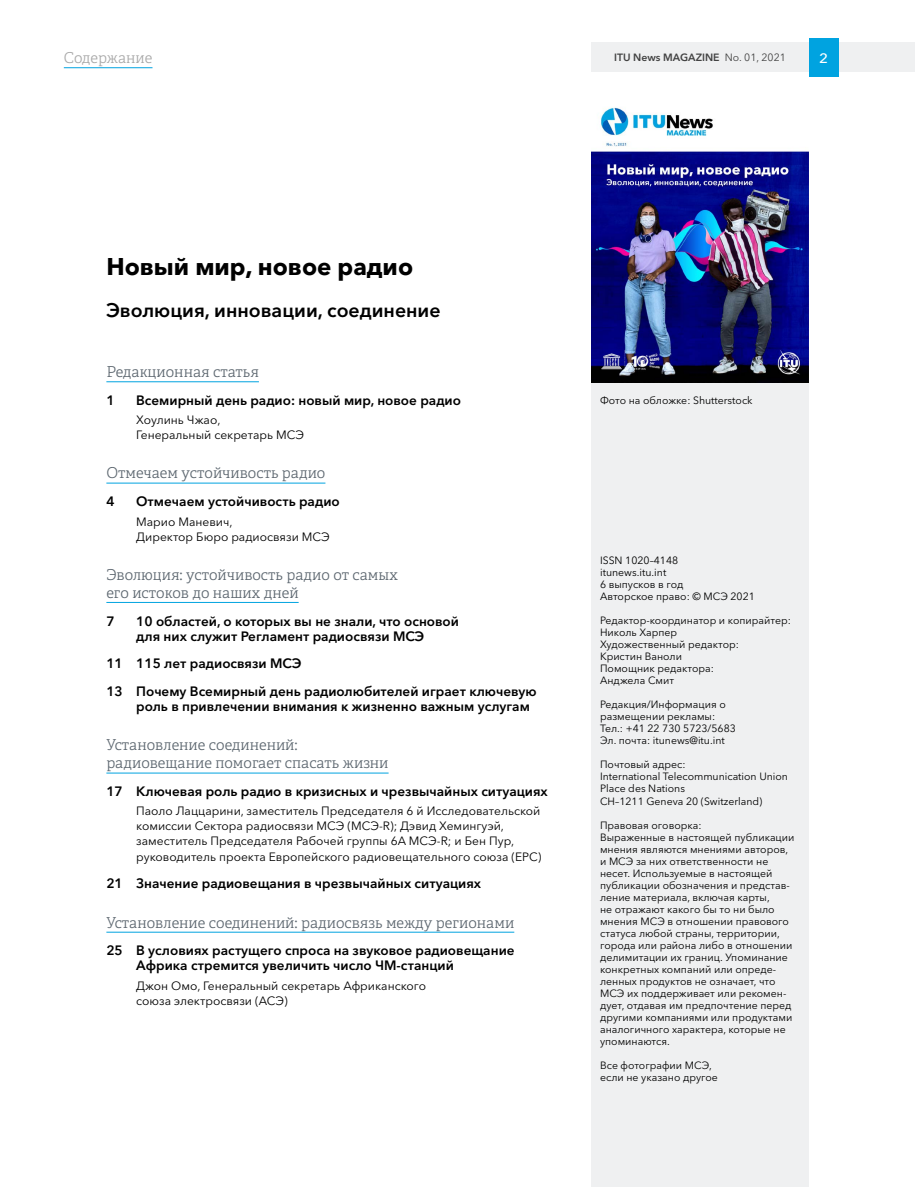
<style>
.page{position:relative;width:915px;height:1187px;background:#fff}
.page>*{position:absolute;margin:0;border:0;box-sizing:border-box;transform-origin:0 0}
.t1{font:700 24px "Avenir Next W1 G";color:#000}
.t2{font:600 19.5px "Avenir Next W1 G";color:#000}
.t3{font:300 15px/18px "Adelle CYR";color:#5c666f}
.t4{font:300 15px "Adelle CYR";color:#a8a8a8}
.t5{font:600 13.5px/15px "Avenir Next W1 G";color:#000}
.t6{font:500 13.5px "Avenir Next W1 G";color:#fff;scale:1.11 1}
.t7{font:12px/15px "Avenir Next W1 G";color:#000}
.t8{font:10.5px/12px "Avenir Next W1 G";color:#000}
.t9{font:600 10.5px "Avenir Next W1 G";color:#424242}
.s1{font-weight:400}
</style>
<div class="page">
<div style="left:591px;top:85px;width:217px;height:1101px;background:#eff0f1"></div>
<hr style="left:106px;top:381px;width:153px;height:1px;background:#00a3e0">
<hr style="left:106px;top:482px;width:219px;height:1px;background:#00a3e0">
<hr style="left:106px;top:602px;width:192px;height:1px;background:#00a3e0">
<hr style="left:106px;top:772px;width:282px;height:1px;background:#00a3e0">
<hr style="left:106px;top:931px;width:408px;height:1px;background:#00a3e0">
<div style="left:591px;top:85px;width:217px;height:298px;background:#fff"></div>
<img style="left:591px;top:107px;width:217px;height:276px">
<hr style="left:64px;top:67px;width:88px;height:1px;background:#00a3e0">
<div style="left:591px;top:43px;width:323px;height:29px;background:#eff0f1"></div>
<div style="left:808px;top:38px;width:30px;height:39px;background:#00a3e0"></div>
<h3 class="t4" style="left:64px;top:47px;width:90px">Содержание</h3>
<p class="t9" style="left:614px;top:49px;width:173px">ITU News MAGAZINE <span class="s1">No. 01, 2021</span></p>
<p class="t6" style="left:818px;top:48px;width:10px">2</p>
<h1 class="t1" style="left:106px;top:247px;width:308px">Новый мир, новое радио</h1>
<h2 class="t2" style="left:106px;top:294px;width:335px">Эволюция, инновации, соединение</h2>
<h3 class="t3" style="left:106px;top:362px;width:154px">Редакционная статья</h3>
<p class="t5" style="left:106px;top:391px;width:10px">1</p>
<p class="t5" style="left:136px;top:391px;width:326px">Всемирный день радио: новый мир, новое радио</p>
<p class="t7" style="left:136px;top:411px;width:169px">Хоулинь Чжао,<br>Генеральный секретарь МСЭ</p>
<h3 class="t3" style="left:106px;top:463px;width:220px">Отмечаем устойчивость радио</h3>
<p class="t5" style="left:106px;top:493px;width:10px">4</p>
<p class="t5" style="left:136px;top:493px;width:205px">Отмечаем устойчивость радио</p>
<p class="t7" style="left:136px;top:512px;width:195px">Марио Маневич,<br>Директор Бюро радиосвязи МСЭ</p>
<h3 class="t3" style="left:106px;top:565px;width:293px">Эволюция: устойчивость радио от самых его истоков до наших дней</h3>
<p class="t5" style="left:106px;top:612px;width:10px">7</p>
<p class="t5" style="left:136px;top:612px;width:324px">10 областей, о которых вы не знали, что основой для них служит Регламент радиосвязи МСЭ</p>
<p class="t5" style="left:106px;top:648px;width:431px;line-height:27.8px">11 115 лет радиосвязи МСЭ<br>13 Почему Всемирный день радиолюбителей играет ключевую</p>
<p class="t5" style="left:136px;top:697px;width:395px">роль в привлечении внимания к жизненно важным услугам</p>
<h3 class="t3" style="left:106px;top:735px;width:283px">Установление соединений: радиовещание помогает спасать жизни</h3>
<p class="t5" style="left:106px;top:782px;width:443px">17 Ключевая роль радио в кризисных и чрезвычайных ситуациях</p>
<p class="t7" style="left:136px;top:802px;width:406px">Паоло Лаццарини, заместитель Председателя 6 й Исследовательской комиссии Сектора радиосвязи МСЭ (МСЭ-R); Дэвид Хемингуэй, заместитель Председателя Рабочей группы 6A МСЭ-R; и Бен Пур, руководитель проекта Европейского радиовещательного союза (ЕРС)</p>
<p class="t5" style="left:106px;top:874px;width:376px">21 Значение радиовещания в чрезвычайных ситуациях</p>
<h3 class="t3" style="left:106px;top:912px;width:409px">Установление соединений: радиосвязь между регионами</h3>
<p class="t5" style="left:136px;top:941px;width:380px;text-indent:-30px">25 В условиях растущего спроса на звуковое радиовещание<br>Африка стремится увеличить число ЧМ-станций</p>
<p class="t7" style="left:136px;top:976px;width:291px">Джон Омо, Генеральный секретарь Африканского союза электросвязи (АСЭ)</p>
<p class="t8" style="left:600px;top:393px;width:154px">Фото на обложке: Shutterstock</p>
<p class="t8" style="left:600px;top:553px;width:156px">ISSN 1020–4148<br>itunews.itu.int<br>6 выпусков в год<br>Авторское право: © МСЭ 2021</p>
<p class="t8" style="left:600px;top:613px;width:192px">Редактор-координатор и копирайтер:<br>Николь Харпер<br>Художественный редактор:<br>Кристин Ваноли<br>Помощник редактора:<br>Анджела Смит</p>
<p class="t8" style="left:600px;top:697px;width:137px">Редакция/Информация о размещении рекламы:<br>Тел.: +41 22 730 5723/5683<br>Эл. почта: itunews@itu.int</p>
<p class="t8" style="left:600px;top:757px;width:189px">Почтовый адрес:<br>International Telecommunication Union<br>Place des Nations<br>CH–1211 Geneva 20 (Switzerland)</p>
<p class="t8" style="left:600px;top:817px;width:196px">Правовая оговорка:<br>Выраженные в настоящей публикации мнения являются мнениями авторов, и МСЭ за них ответственности не несет. Используемые в настоящей публикации обозначения и представ&shy;ление материала, включая карты,<br>не отражают какого бы то ни было мнения МСЭ в отношении правового статуса любой страны, территории, города или района либо в отношении делимитации их границ. Упоминание конкретных компаний или опреде&shy;ленных продуктов не означает, что<br>МСЭ их поддерживает или рекомен&shy;дует, отдавая им предпочтение перед другими компаниями или продуктами аналогичного характера, которые не упоминаются.</p>
<p class="t8" style="left:600px;top:1057px;width:119px">Все фотографии МСЭ, если не указано другое</p>
</div>
